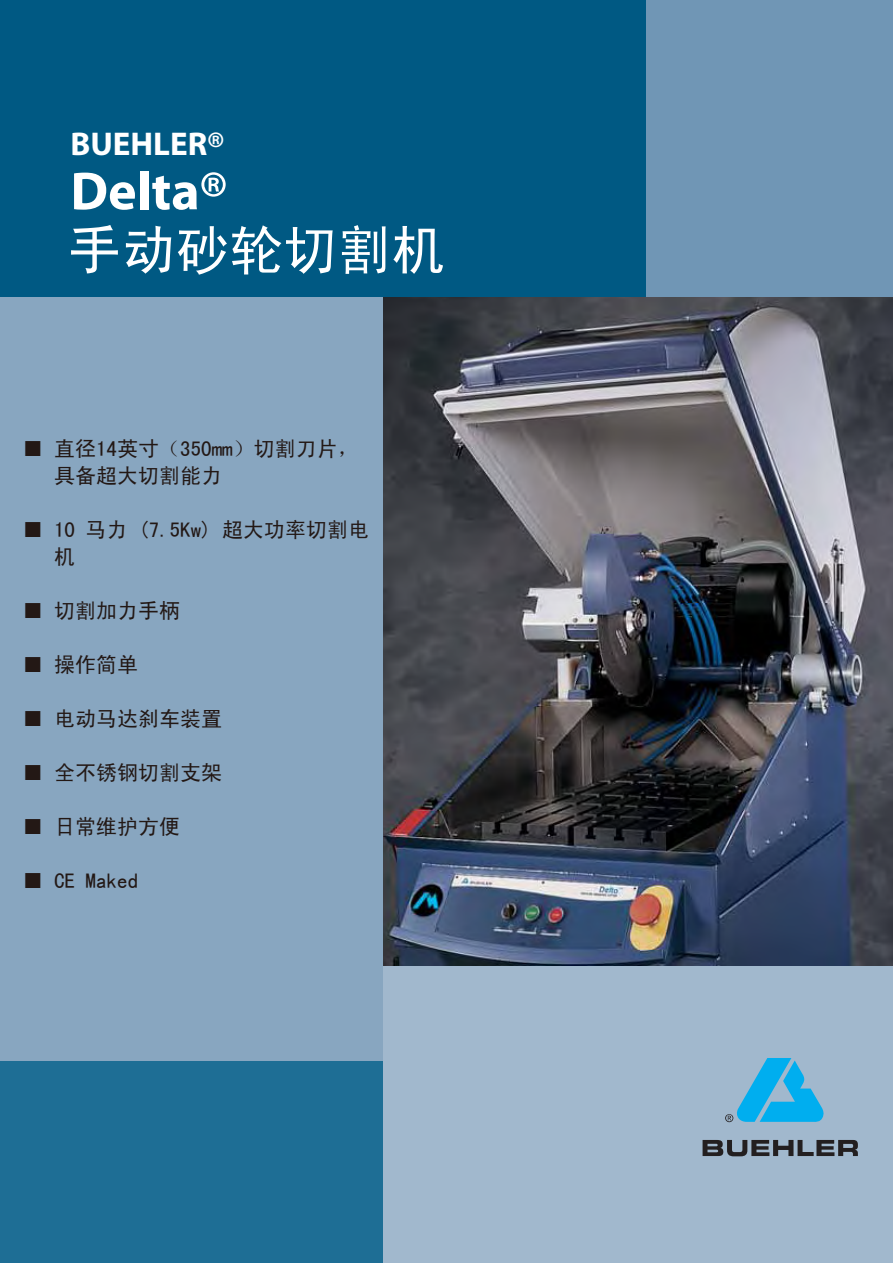
<style>
.page{position:relative;width:893px;height:1263px;background:#fff}
.page>*{position:absolute;margin:0;border:0;box-sizing:border-box;transform-origin:0 0}
.t1{font:54px "Sim Hei";color:#fff}
.t2{font:700 54px "Myriad";color:#fff}
.t3{font:700 33px "Myriad";color:#fff}
.t4{font:21px/27px "Sim Hei";color:#231815}
</style>
<div class="page">
<div style="left:383px;top:895px;width:510px;height:368px;background:#a1b8cd"></div>
<svg style="left:703px;top:1140px;width:155px;height:16px"></svg>
<svg style="left:725px;top:1058px;width:99px;height:64px"></svg>
<img style="left:382px;top:297px;width:511px;height:668px">
<div style="left:0;top:1060px;width:383px;height:203px;background:#1e6e95"></div>
<div style="left:0;top:294px;width:382px;height:767px;background:#88a6c0"></div>
<div style="left:0;top:0;width:893px;height:297px;background:#005983"></div>
<div style="left:647px;top:0;width:246px;height:297px;background:#7096b5"></div>
<h2 class="t3" style="left:70px;top:127px;width:155px">BUEHLER®</h2>
<h1 class="t2" style="left:71px;top:163px;width:158px">Delta®</h1>
<h1 class="t1" style="left:67px;top:223px;width:379px">手动砂轮切割机</h1>
<p class="t4" style="left:54px;top:435px;width:306px;text-indent:-31px">■ 直径14英寸（350mm）切割刀片，具备超大切割能力</p>
<p class="t4" style="left:54px;top:516px;width:316px;text-indent:-31px">■ 10 马力 (7.5Kw) 超大功率切割电机</p>
<p class="t4" style="left:23px;top:597px;width:159px">■ 切割加力手柄</p>
<p class="t4" style="left:23px;top:651px;width:117px">■ 操作简单</p>
<p class="t4" style="left:23px;top:705px;width:201px">■ 电动马达刹车装置</p>
<p class="t4" style="left:23px;top:759px;width:201px">■ 全不锈钢切割支架</p>
<p class="t4" style="left:23px;top:813px;width:159px">■ 日常维护方便</p>
<p class="t4" style="left:23px;top:867px;width:117px">■ CE Maked</p>
</div>
